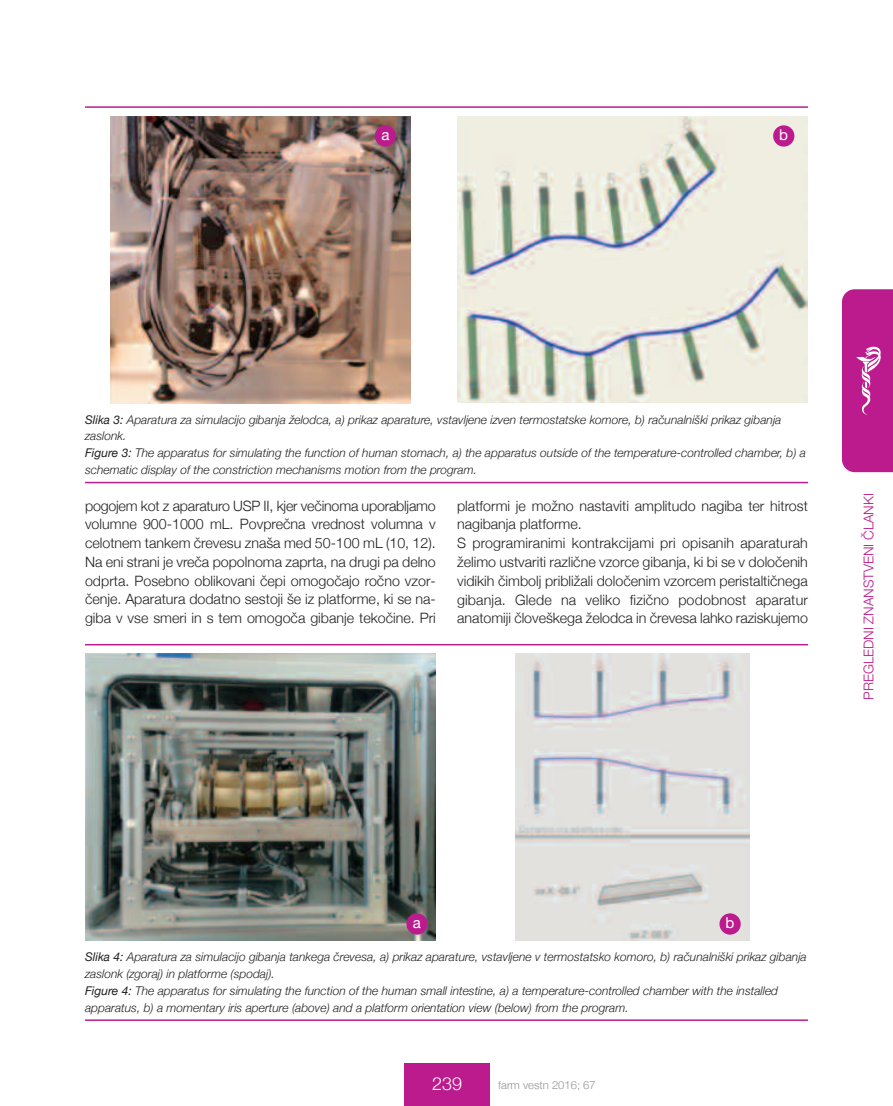
<style>
.page{position:relative;width:893px;height:1106px;background:#fff}
.page>*{position:absolute;margin:0;border:0;box-sizing:border-box;transform-origin:0 0}
.t1{font:300 18px "Helvetica Neue";color:#fff}
.t2{font:15px "Helvetica Neue";color:#fff}
.t3{font:300 14.25px/18.8px "Helvetica Neue";color:#231f20;text-align:justify}
.t4{font:300 13.5px "Helvetica Neue";color:#bc1b8d}
.t5{font:italic 300 12px/16.8px "Helvetica Neue";color:#231f20}
.t6{font:300 11.25px "Helvetica Neue";color:#939598}
.s1{font-weight:400}
</style>
<div class="page">
<div style="left:405px;top:1063px;width:85px;height:43px;background:#bc1b8d"></div>
<svg style="left:842px;top:289px;width:51px;height:183px;background:#bf2692"></svg>
<hr style="left:85px;top:106px;width:723px;height:2px;background:#bc1b8d">
<img style="left:110px;top:116px;width:301px;height:287px">
<img style="left:457px;top:116px;width:351px;height:286px">
<hr style="left:85px;top:482px;width:723px;height:1px;background:#bc1b8d">
<div style="left:375px;top:125px;width:21px;height:22px;background:#bc1b8d;border-radius:50%"></div>
<div style="left:773px;top:125px;width:21px;height:22px;background:#bc1b8d;border-radius:50%"></div>
<hr style="left:85px;top:644px;width:723px;height:1px;background:#bc1b8d">
<img style="left:85px;top:653px;width:351px;height:287px">
<img style="left:516px;top:653px;width:233px;height:287px">
<hr style="left:85px;top:1019px;width:723px;height:1px;background:#bc1b8d">
<div style="left:406px;top:913px;width:22px;height:21px;background:#bc1b8d;border-radius:50%"></div>
<div style="left:719px;top:913px;width:22px;height:21px;background:#bc1b8d;border-radius:50%"></div>
<p class="t2" style="left:381px;top:125px;width:10px">a</p>
<p class="t2" style="left:779px;top:125px;width:10px">b</p>
<p class="t5" style="left:85px;top:411px;width:723px"><span class="s1">Slika 3:</span> Aparatura za simulacijo gibanja želodca, a) prikaz aparature, vstavljene izven termostatske komore, b) računalniški prikaz gibanja zaslonk.<br><span class="s1">Figure 3:</span> The apparatus for simulating the function of human stomach, a) the apparatus outside of the temperature-controlled chamber, b) a schematic display of the constriction mechanisms motion from the program.</p>
<p class="t3" style="left:85px;top:496px;width:352px">pogojem kot z aparaturo USP II, kjer večinoma uporabljamo volumne 900-1000 mL. Povprečna vrednost volumna v celotnem tankem črevesu znaša med 50-100 mL (10, 12).<br>Na eni strani je vreča popolnoma zaprta, na drugi pa delno odprta. Posebno oblikovani čepi omogočajo ročno vzor&shy;čenje. Aparatura dodatno sestoji še iz platforme, ki se na&shy;giba v vse smeri in s tem omogoča gibanje tekočine. Pri</p>
<p class="t3" style="left:457px;top:496px;width:352px;text-align:left">platformi je možno nastaviti amplitudo nagiba ter hitrost nagibanja platforme.<br>S programiranimi kontrakcijami pri opisanih aparaturah želimo ustvariti različne vzorce gibanja, ki bi se v določenih vidikih čimbolj približali določenim vzorcem peristaltičnega gibanja. Glede na veliko fizično podobnost aparatur anatomiji človeškega želodca in črevesa lahko raziskujemo</p>
<p class="t4" style="left:860px;top:700px;width:208px;rotate:-90deg">PREGLEDNI ZNANSTVENI ČLANKI</p>
<p class="t2" style="left:413px;top:913px;width:10px">a</p>
<p class="t2" style="left:726px;top:913px;width:10px">b</p>
<p class="t5" style="left:85px;top:948px;width:723px"><span class="s1">Slika 4:</span> Aparatura za simulacijo gibanja tankega črevesa, a) prikaz aparature, vstavljene v termostatsko komoro, b) računalniški prikaz gibanja zaslonk (zgoraj) in platforme (spodaj).<br><span class="s1">Figure 4:</span> The apparatus for simulating the function of the human small intestine, a) a temperature-controlled chamber with the installed apparatus, b) a momentary iris aperture (above) and a platform orientation view (below) from the program.</p>
<h1 class="t1" style="left:432px;top:1072px;width:32px">239</h1>
<p class="t6" style="left:498px;top:1078px;width:99px">farm vestn 2016; 67</p>
</div>
